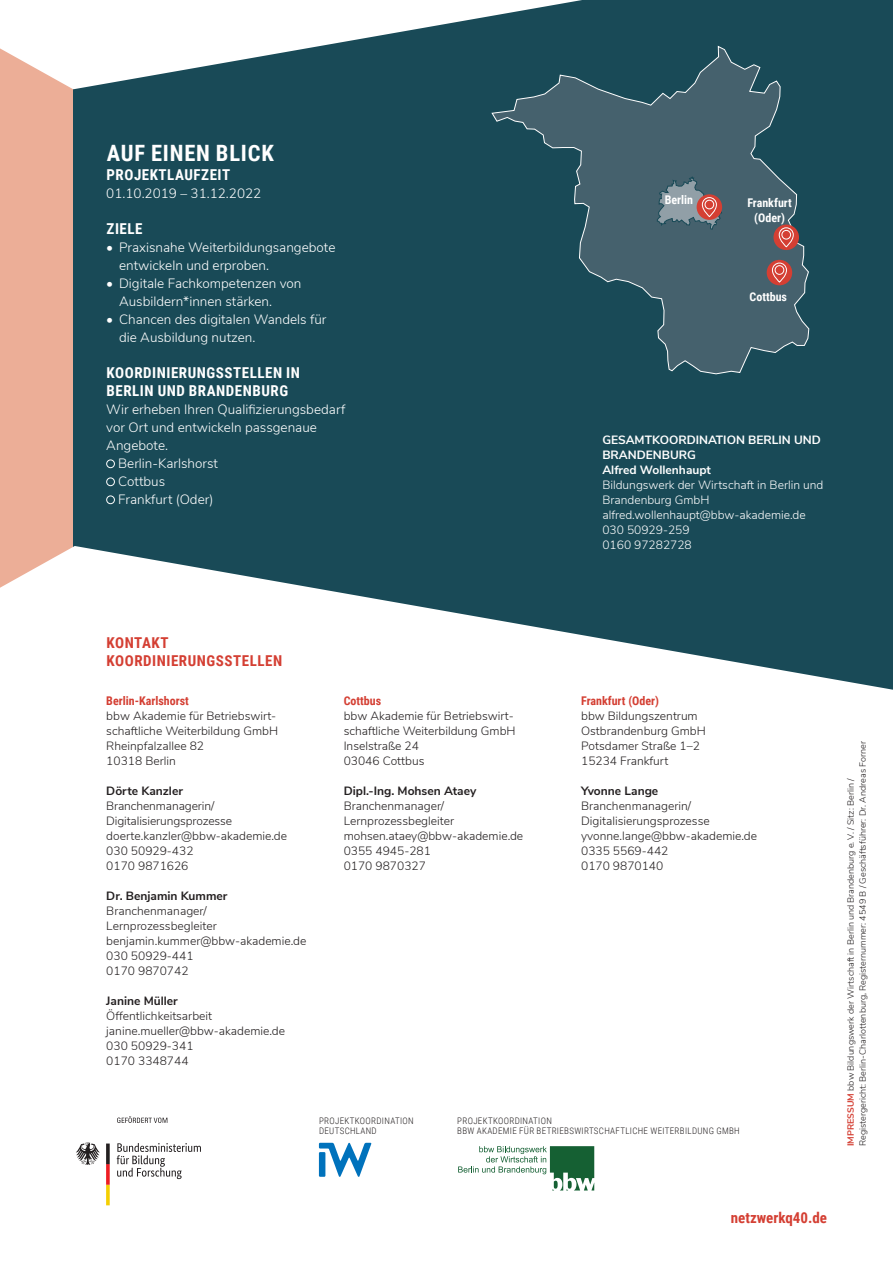
<style>
.page{position:relative;width:893px;height:1263px;background:#fff}
.page>*{position:absolute;margin:0;border:0;box-sizing:border-box;transform-origin:0 0}
.t1{font:700 22.5px "Roboto Condensed";letter-spacing:.035em;color:#fff}
.t2{font:700 15px/18px "Roboto Condensed";letter-spacing:.035em;color:#fff}
.t3{font:700 15px/18px "Roboto Condensed";letter-spacing:.035em;color:#d43f33}
.t4{font:700 15px "Roboto Condensed";color:#d43f33}
.t5{font:300 13.5px/18px "Nunito Sans";color:#fff}
.t6{font:300 12px/15px "Nunito Sans";color:#231f20}
.t7{font:300 12px/15px "Nunito Sans";color:#fff}
.t8{font:700 12px "Nunito Sans";color:#231f20}
.t9{font:700 12px/15px "Nunito Sans";color:#fff}
.t10{font:700 12px "Roboto Condensed";color:#d43f33}
.t11{font:700 12px/15px "Roboto Condensed";color:#fff;text-align:center}
.t12{font:300 9px/12px "Nunito Sans";color:#231f20}
.t13{font:300 9px/10.5px "Roboto Condensed";letter-spacing:.035em;color:#231f20}
.s1{font-weight:700;color:#d43f33}
</style>
<div class="page">
<div style="left:0;top:0;width:893px;height:735px;background:#194a57"></div>
<div style="left:0;top:0;width:72px;height:1263px;background:#ecae97"></div>
<svg style="left:0;top:546px;width:893px;height:177px;fill:#fff"></svg>
<svg style="left:0;top:0;width:718px;height:89px;fill:#fff"></svg>
<div style="left:0;top:723px;width:893px;height:540px;background:#fff"></div>
<svg style="left:319px;top:1143px;width:52px;height:34px"></svg>
<svg style="left:117px;top:1143px;width:84px;height:36px"></svg>
<svg style="left:76px;top:1142px;width:24px;height:23px"></svg>
<svg style="left:106px;top:1143px;width:4px;height:62px"></svg>
<svg style="left:117px;top:1116px;width:50px;height:7px"></svg>
<div style="left:106px;top:459px;width:9px;height:9px;border:1px solid #fff;border-radius:50%"></div>
<div style="left:106px;top:477px;width:9px;height:9px;border:1px solid #fff;border-radius:50%"></div>
<div style="left:106px;top:495px;width:9px;height:9px;border:1px solid #fff;border-radius:50%"></div>
<svg style="left:458px;top:1146px;width:136px;height:44px"></svg>
<svg style="left:491px;top:46px;width:319px;height:329px"></svg>
<svg style="left:656px;top:176px;width:67px;height:54px;background:#73767d"></svg>
<div style="left:773px;top:225px;width:26px;height:25px;background:#d43f33;border-radius:50%"></div>
<svg style="left:779px;top:227px;width:15px;height:20px"></svg>
<div style="left:767px;top:260px;width:25px;height:25px;background:#d43f33;border-radius:50%"></div>
<svg style="left:772px;top:263px;width:15px;height:19px"></svg>
<h1 class="t1" style="left:107px;top:138px;width:169px">AUF EINEN BLICK</h1>
<p class="t2" style="left:107px;top:165px;width:125px">PROJEKTLAUFZEIT</p>
<p class="t5" style="left:106px;top:183px;width:157px">01.10.2019 – 31.12.2022</p>
<p class="t2" style="left:107px;top:219px;width:38px">ZIELE</p>
<p class="t5" style="left:119px;top:237px;width:218px;text-indent:-13px">• Praxisnahe Weiterbildungsangebote entwickeln und erproben.</p>
<p class="t5" style="left:119px;top:273px;width:184px;text-indent:-13px">• Digitale Fachkompetenzen von<br>Ausbildern*innen stärken.</p>
<p class="t5" style="left:119px;top:309px;width:209px;text-indent:-13px">• Chancen des digitalen Wandels für die Ausbildung nutzen.</p>
<p class="t2" style="left:107px;top:363px;width:195px">KOORDINIERUNGSSTELLEN IN<br>BERLIN UND BRANDENBURG</p>
<p class="t5" style="left:106px;top:399px;width:240px">Wir erheben Ihren Qualifizierungsbedarf</p>
<p class="t5" style="left:106px;top:417px;width:212px">vor Ort und entwickeln passgenaue</p>
<p class="t5" style="left:106px;top:435px;width:63px">Angebote.</p>
<p class="t5" style="left:118px;top:453px;width:101px">Berlin-Karlshorst</p>
<p class="t5" style="left:118px;top:471px;width:48px">Cottbus</p>
<p class="t5" style="left:118px;top:489px;width:97px">Frankfurt (Oder)</p>
<p class="t11" style="left:665px;top:192px;width:30px">Berlin</p>
<p class="t11" style="left:747px;top:195px;width:46px">Frankfurt (Oder)</p>
<p class="t11" style="left:750px;top:289px;width:39px">Cottbus</p>
<p class="t9" style="left:602px;top:432px;width:220px">GESAMTKOORDINATION BERLIN UND<br>BRANDENBURG<br>Alfred Wollenhaupt</p>
<p class="t7" style="left:602px;top:477px;width:222px">Bildungswerk der Wirtschaft in Berlin und<br>Brandenburg GmbH alfred.wollenhaupt@bbw-akademie.de<br>030 50929-259<br>0160 97282728</p>
<p class="t3" style="left:107px;top:633px;width:177px">KONTAKT<br>KOORDINIERUNGSSTELLEN</p>
<p class="t10" style="left:106px;top:693px;width:84px">Berlin-Karlshorst</p>
<p class="t6" style="left:106px;top:708px;width:173px">bbw Akademie für Betriebswirt&shy;schaftliche Weiterbildung GmbH<br>Rheinpfalzallee 82<br>10318 Berlin</p>
<p class="t8" style="left:106px;top:782px;width:78px">Dörte Kanzler</p>
<p class="t6" style="left:106px;top:798px;width:182px">Branchenmanagerin/<br>Digitalisierungsprozesse doerte.kanzler@bbw-akademie.de<br>030 50929-432<br>0170 9871626</p>
<p class="t8" style="left:106px;top:887px;width:123px">Dr. Benjamin Kummer</p>
<p class="t6" style="left:106px;top:903px;width:202px">Branchenmanager/<br>Lernprozessbegleiter benjamin.kummer@bbw-akademie.de<br>030 50929-441<br>0170 9870742</p>
<p class="t8" style="left:106px;top:992px;width:73px">Janine Müller</p>
<p class="t6" style="left:106px;top:1008px;width:180px">Öffentlichkeitsarbeit janine.mueller@bbw-akademie.de<br>030 50929-341<br>0170 3348744</p>
<p class="t10" style="left:344px;top:693px;width:39px">Cottbus</p>
<p class="t6" style="left:344px;top:708px;width:173px">bbw Akademie für Betriebswirt&shy;schaftliche Weiterbildung GmbH<br>Inselstraße 24<br>03046 Cottbus</p>
<p class="t8" style="left:344px;top:782px;width:134px">Dipl.-Ing. Mohsen Ataey</p>
<p class="t6" style="left:344px;top:798px;width:181px">Branchenmanager/<br>Lernprozessbegleiter mohsen.ataey@bbw-akademie.de<br>0355 4945-281<br>0170 9870327</p>
<p class="t10" style="left:581px;top:693px;width:79px">Frankfurt (Oder)</p>
<p class="t6" style="left:581px;top:708px;width:126px">bbw Bildungszentrum<br>Ostbrandenburg GmbH<br>Potsdamer Straße 1–2<br>15234 Frankfurt</p>
<p class="t8" style="left:581px;top:782px;width:79px">Yvonne Lange</p>
<p class="t6" style="left:581px;top:798px;width:177px">Branchenmanagerin/<br>Digitalisierungsprozesse yvonne.lange@bbw-akademie.de<br>0335 5569-442<br>0170 9870140</p>
<p class="t13" style="left:319px;top:1115px;width:96px">PROJEKTKOORDINATION<br>DEUTSCHLAND</p>
<p class="t13" style="left:457px;top:1115px;width:284px">PROJEKTKOORDINATION<br>BBW AKADEMIE FÜR BETRIEBSWIRTSCHAFTLICHE WEITERBILDUNG GMBH</p>
<p class="t12" style="left:844px;top:1146px;width:406px;rotate:-90deg"><span class="s1">IMPRESSUM</span> bbw Bildungswerk der Wirtschaft in Berlin und Brandenburg e. V. / Sitz: Berlin /<br>Registergericht: Berlin-Charlottenburg, Registernummer: 4549 B / Geschäftsführer: Dr. Andreas Forner</p>
<p class="t4" style="left:731px;top:1207px;width:98px">netzwerkq40.de</p>
</div>
